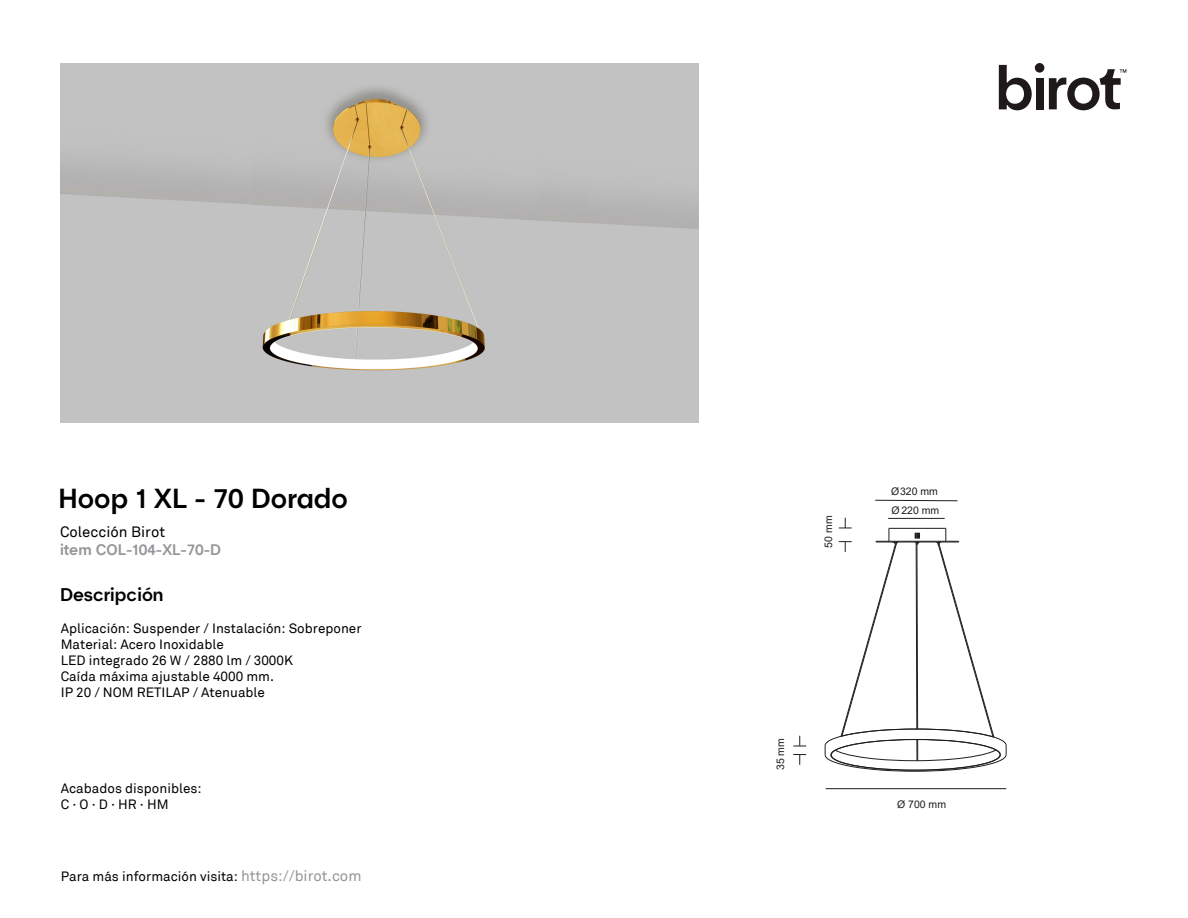
<style>
.page{position:relative;width:1188px;height:918px;background:#fff}
.page>*{position:absolute;margin:0;border:0;box-sizing:border-box;transform-origin:0 0}
.t1{font:500 27px "Hotel";color:#000}
.t2{font:500 18px "Hotel";color:#000}
.t3{font:500 15px "Hotel";color:#939598}
.t4{font:15px "Akkurat";color:#000}
.t5{font:13.5px/16.2px "Akkurat";color:#000}
.t6{font:10.5px "Arial";color:#1d1e1c}
.s1{font-size:15px;color:#939598}
</style>
<div class="page">
<svg style="left:999px;top:65px;width:33px;height:45px"></svg>
<div style="left:1036px;top:78px;width:8px;height:31px;background:#1f191a"></div>
<div style="left:1035px;top:63px;width:9px;height:10px;background:#1f191a;border-radius:50%"></div>
<svg style="left:1049px;top:69px;width:77px;height:41px"></svg>
<img style="left:60px;top:63px;width:638px;height:360px">
<hr style="left:826px;top:788px;width:180px;height:1px;background:#1d1e1c">
<svg style="left:875px;top:500px;width:83px;height:1px"></svg>
<svg style="left:793px;top:736px;width:13px;height:11px"></svg>
<svg style="left:793px;top:754px;width:14px;height:11px"></svg>
<svg style="left:825px;top:518px;width:182px;height:254px"></svg>
<h1 class="t1" style="left:59px;top:482px;width:291px">Hoop 1 XL - 70 Dorado</h1>
<p class="t4" style="left:60px;top:523px;width:107px">Colección Birot</p>
<p class="t3" style="left:60px;top:540px;width:163px">item COL-104-XL-70-D</p>
<h2 class="t2" style="left:60px;top:583px;width:105px">Descripción</h2>
<p class="t5" style="left:61px;top:620px;width:302px">Aplicación: Suspender / Instalación: Sobreponer Material: Acero Inoxidable<br>LED integrado 26 W / 2880 lm / 3000K<br>Caída máxima ajustable 4000 mm.<br>IP 20 / NOM RETILAP / Atenuable</p>
<p class="t5" style="left:61px;top:780px;width:142px">Acabados disponibles:<br>C · O · D · HR · HM</p>
<p class="t5" style="left:61px;top:868px;width:302px">Para más información visita: <span class="s1">https://birot.com</span></p>
<p class="t6" style="left:821px;top:548px;width:34px;rotate:-90deg">50 mm</p>
<p class="t6" style="left:891px;top:484px;width:48px">Ø 320 mm</p>
<p class="t6" style="left:892px;top:503px;width:49px">Ø 220 mm</p>
<p class="t6" style="left:773px;top:770px;width:34px;rotate:-90deg">35 mm</p>
<p class="t6" style="left:897px;top:798px;width:51px">Ø 700 mm</p>
</div>
